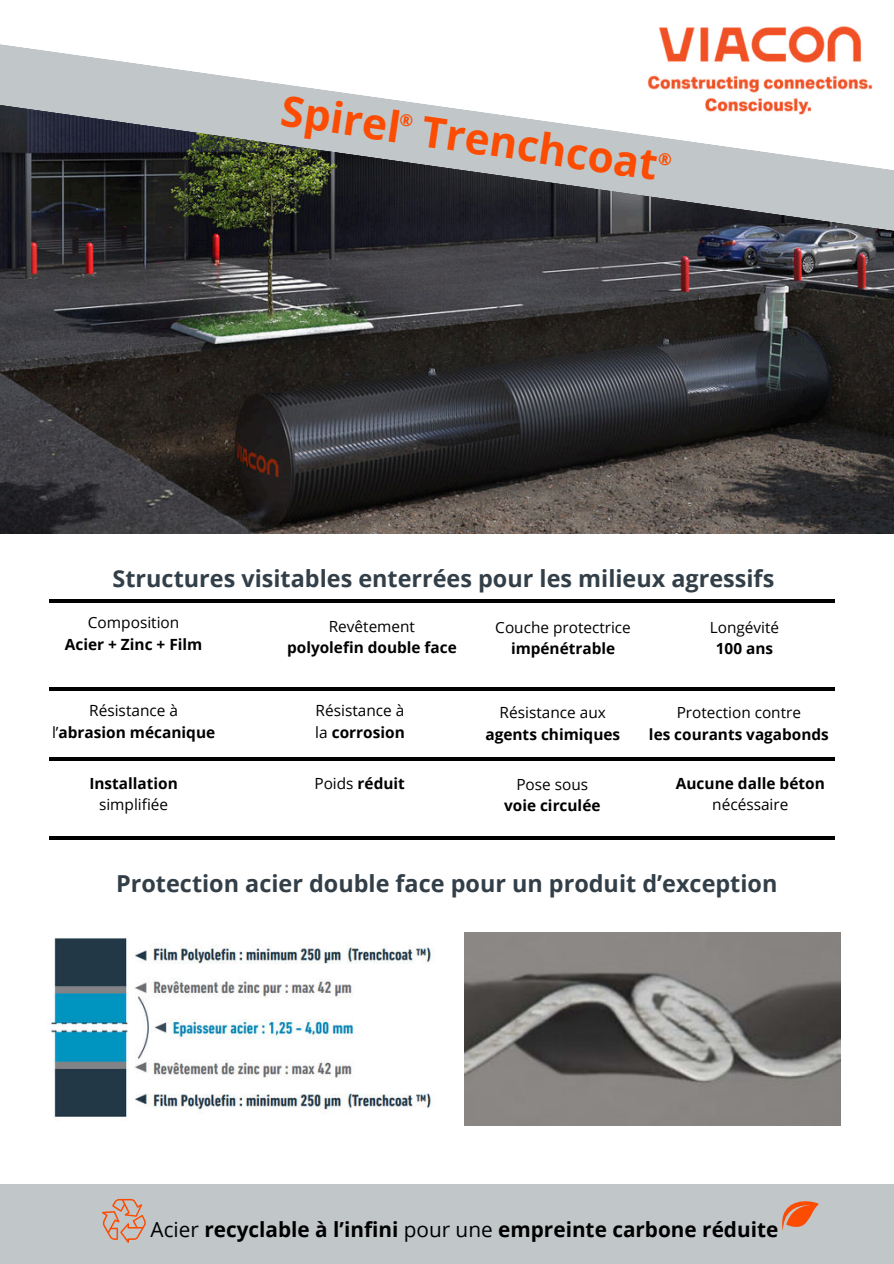
<style>
.page{position:relative;width:894px;height:1264px;background:#fff}
.page>*{position:absolute;margin:0;border:0;box-sizing:border-box;transform-origin:0 0}
.t1{font:700 42.3px "Open Sans";color:#fc4c02}
.t2{font:700 23.4px "Open Sans";color:#333f48}
.t3{font:700 20.7px "Open Sans";color:#000}
.t4{font:700 15.45px/21.3px "Open Sans";color:#000;text-align:center}
.t5{font:15.45px/21.3px "Open Sans";color:#000}
.t6{font:700 15.3px "Open Sans";color:#000}
.t7{font:15.3px "Open Sans";color:#000}
.s1{font-weight:400}
.s2{font-weight:700}
</style>
<div class="page">
<div style="left:0;top:1184px;width:893px;height:79px;background:#c1c6c8"></div>
<svg style="left:102px;top:1198px;width:43px;height:44px"></svg>
<svg style="left:782px;top:1201px;width:36px;height:29px"></svg>
<img style="left:0;top:232px;width:893px;height:302px">
<img style="left:659px;top:26px;width:202px;height:15px">
<svg style="left:0;top:41px;width:893px;height:191px"></svg>
<img style="left:50px;top:937px;width:384px;height:181px">
<img style="left:464px;top:932px;width:376px;height:192px">
<hr style="left:49px;top:599px;width:785px;height:3px;background:#000">
<hr style="left:49px;top:687px;width:785px;height:3px;background:#000">
<hr style="left:49px;top:757px;width:785px;height:3px;background:#000">
<hr style="left:49px;top:836px;width:785px;height:3px;background:#000">
<svg style="left:399px;top:113px;width:14px;height:14px"></svg>
<svg style="left:658px;top:152px;width:13px;height:14px"></svg>
<h1 class="t1" style="left:285px;top:81px;width:381px;rotate:8deg">Spirel Trenchcoat</h1>
<p class="t2" style="left:113px;top:562px;width:663px">Structures visitables enterrées pour les milieux agressifs</p>
<p class="t5" style="left:88px;top:611px;width:93px">Composition</p>
<p class="t4" style="left:65px;top:633px;width:139px">Acier + Zinc + Film</p>
<p class="t7" style="left:329px;top:615px;width:88px">Revêtement</p>
<p class="t6" style="left:287px;top:636px;width:171px">polyolefin double face</p>
<p class="t7" style="left:495px;top:616px;width:137px">Couche protectrice</p>
<p class="t6" style="left:511px;top:637px;width:106px">impénétrable</p>
<p class="t7" style="left:709px;top:617px;width:71px">Longévité</p>
<p class="t6" style="left:715px;top:638px;width:59px">100 ans</p>
<p class="t4" style="left:52px;top:699px;width:165px"><span class="s1">Résistance à l’</span>abrasion mécanique</p>
<p class="t5" style="left:315px;top:699px;width:91px">Résistance à la <span class="s2">corrosion</span></p>
<p class="t7" style="left:676px;top:702px;width:126px">Protection contre</p>
<p class="t5" style="left:499px;top:701px;width:108px">Résistance aux</p>
<p class="t4" style="left:485px;top:723px;width:136px">agents chimiques</p>
<p class="t6" style="left:648px;top:723px;width:181px">les courants vagabonds</p>
<p class="t6" style="left:89px;top:773px;width:90px">Installation</p>
<p class="t7" style="left:99px;top:794px;width:71px">simplifiée</p>
<p class="t6" style="left:314px;top:772px;width:92px"><span class="s1">Poids</span> réduit</p>
<p class="t7" style="left:516px;top:774px;width:73px">Pose sous</p>
<p class="t6" style="left:504px;top:795px;width:98px">voie circulée</p>
<p class="t4" style="left:675px;top:772px;width:150px">Aucune dalle béton</p>
<p class="t5" style="left:712px;top:793px;width:78px">nécéssaire</p>
<p class="t2" style="left:116px;top:867px;width:662px">Protection acier double face pour un produit d’exception</p>
<p class="t3" style="left:150px;top:1214px;width:629px"><span class="s1">Acier</span> recyclable à l’infini <span class="s1">pour une</span> empreinte carbone réduite</p>
</div>
